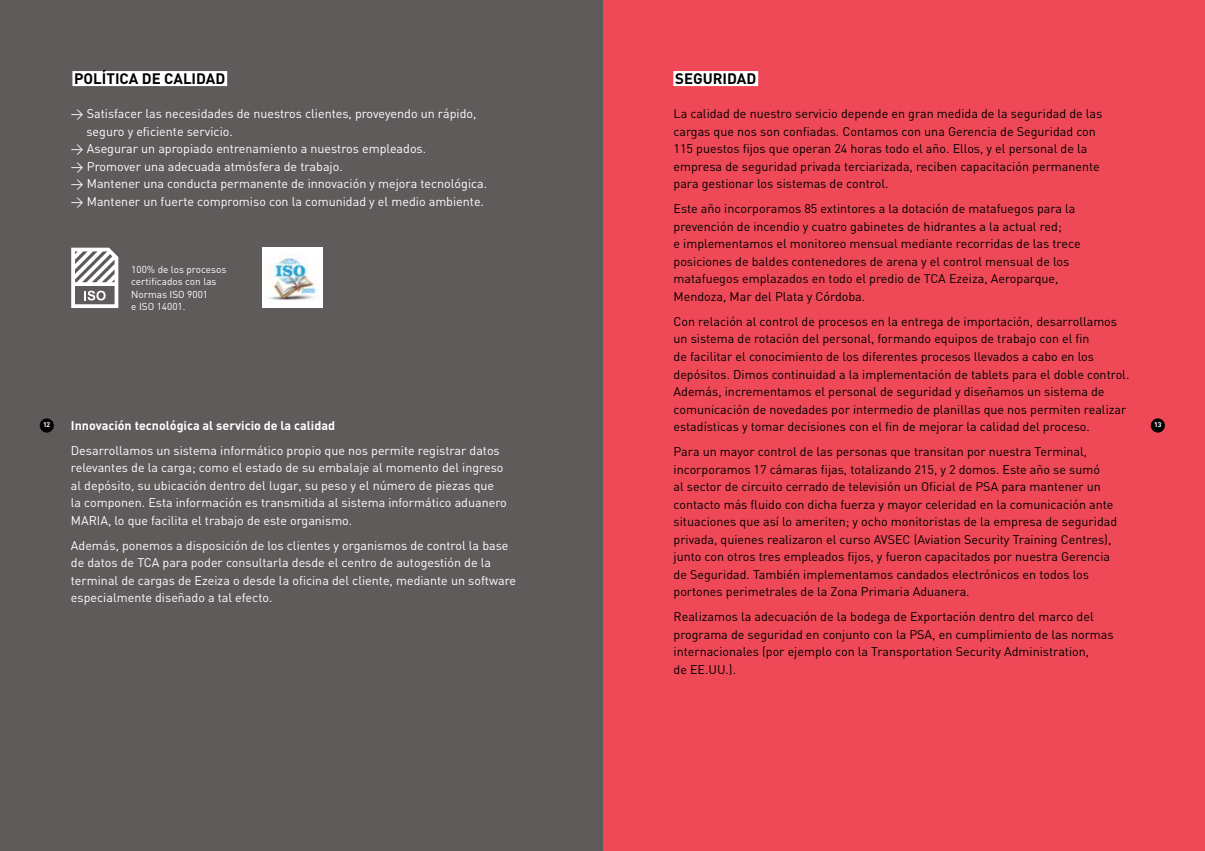
<style>
.page{position:relative;width:1205px;height:851px;background:#fff}
.page>*{position:absolute;margin:0;border:0;box-sizing:border-box;transform-origin:0 0}
.t1{font:700 15px "DIN";color:#000}
.t2{font:12.5px/17.5px "DIN";color:#000}
.t3{font:12.5px/17.5px "DIN";color:#fff}
.t4{font:700 12.5px "DIN";color:#fff}
.t5{font:10px/12.5px "DIN";color:#fff}
.t6{font:700 6.88px "DIN";color:#fff}
</style>
<div class="page">
<div style="left:602px;top:0;width:603px;height:850px;background:#ef4957"></div>
<div style="left:1151px;top:418px;width:14px;height:14px;background:#000;border-radius:50%"></div>
<div style="left:673px;top:71px;width:85px;height:15px;background:#fff"></div>
<div style="left:0;top:0;width:602px;height:850px;background:#5f5b5a"></div>
<div style="left:40px;top:418px;width:14px;height:14px;background:#000;border-radius:50%"></div>
<div style="left:72px;top:71px;width:155px;height:15px;background:#fff"></div>
<svg style="left:71px;top:248px;width:47px;height:60px"></svg>
<div style="left:262px;top:248px;width:61px;height:60px;background:#fff"></div>
<img style="left:267px;top:256px;width:52px;height:44px">
<p class="t1" style="left:74px;top:68px;width:153px">POLÍTICA DE CALIDAD</p>
<p class="t3" style="left:71px;top:105px;width:407px">&gt; Satisfacer las necesidades de nuestros clientes, proveyendo un rápido,</p>
<p class="t3" style="left:86px;top:122px;width:148px">seguro y eficiente servicio.</p>
<p class="t3" style="left:71px;top:140px;width:357px">&gt; Asegurar un apropiado entrenamiento a nuestros empleados.</p>
<p class="t3" style="left:71px;top:157px;width:273px">&gt; Promover una adecuada atmósfera de trabajo.</p>
<p class="t3" style="left:71px;top:175px;width:418px">&gt; Mantener una conducta permanente de innovación y mejora tecnológica.</p>
<p class="t3" style="left:71px;top:192px;width:415px">&gt; Mantener un fuerte compromiso con la comunidad y el medio ambiente.</p>
<p class="t5" style="left:131px;top:262px;width:97px">100% de los procesos certificados con las<br>Normas ISO 9001<br>e ISO 14001.</p>
<p class="t6" style="left:43px;top:420px;width:9px">12</p>
<p class="t4" style="left:71px;top:417px;width:266px">Innovación tecnológica al servicio de la calidad</p>
<p class="t3" style="left:71px;top:441px;width:437px">Desarrollamos un sistema informático propio que nos permite registrar datos relevantes de la carga; como el estado de su embalaje al momento del ingreso al depósito, su ubicación dentro del lugar, su peso y el número de piezas que la componen. Esta información es transmitida al sistema informático aduanero MARIA, lo que facilita el trabajo de este organismo.</p>
<p class="t3" style="left:71px;top:536px;width:447px">Además, ponemos a disposición de los clientes y organismos de control la base de datos de TCA para poder consultarla desde el centro de autogestión de la terminal de cargas de Ezeiza o desde la oficina del cliente, mediante un software especialmente diseñado a tal efecto.</p>
<p class="t1" style="left:675px;top:68px;width:83px">SEGURIDAD</p>
<p class="t2" style="left:673px;top:105px;width:430px">La calidad de nuestro servicio depende en gran medida de la seguridad de las cargas que nos son confiadas. Contamos con una Gerencia de Seguridad con 115 puestos fijos que operan 24 horas todo el año. Ellos, y el personal de la empresa de seguridad privada terciarizada, reciben capacitación permanente para gestionar los sistemas de control.</p>
<p class="t2" style="left:673px;top:200px;width:409px">Este año incorporamos 85 extintores a la dotación de matafuegos para la prevención de incendio y cuatro gabinetes de hidrantes a la actual red;<br>e implementamos el monitoreo mensual mediante recorridas de las trece posiciones de baldes contenedores de arena y el control mensual de los matafuegos emplazados en todo el predio de TCA Ezeiza, Aeroparque, Mendoza, Mar del Plata y Córdoba.</p>
<p class="t2" style="left:673px;top:312px;width:457px">Con relación al control de procesos en la entrega de importación, desarrollamos un sistema de rotación del personal, formando equipos de trabajo con el fin<br>de facilitar el conocimiento de los diferentes procesos llevados a cabo en los depósitos. Dimos continuidad a la implementación de tablets para el doble control.<br>Además, incrementamos el personal de seguridad y diseñamos un sistema de comunicación de novedades por intermedio de planillas que nos permiten realizar estadísticas y tomar decisiones con el fin de mejorar la calidad del proceso.</p>
<p class="t2" style="left:673px;top:442px;width:445px">Para un mayor control de las personas que transitan por nuestra Terminal, incorporamos 17 cámaras fijas, totalizando 215, y 2 domos. Este año se sumó<br>al sector de circuito cerrado de televisión un Oficial de PSA para mantener un contacto más fluido con dicha fuerza y mayor celeridad en la comunicación ante situaciones que así lo ameriten; y ocho monitoristas de la empresa de seguridad privada, quienes realizaron el curso AVSEC (Aviation Security Training Centres), junto con otros tres empleados fijos, y fueron capacitados por nuestra Gerencia de Seguridad. También implementamos candados electrónicos en todos los portones perimetrales de la Zona Primaria Aduanera.</p>
<p class="t2" style="left:673px;top:607px;width:442px">Realizamos la adecuación de la bodega de Exportación dentro del marco del programa de seguridad en conjunto con la PSA, en cumplimiento de las normas internacionales (por ejemplo con la Transportation Security Administration,<br>de EE.UU.).</p>
<p class="t6" style="left:1154px;top:420px;width:9px">13</p>
</div>
